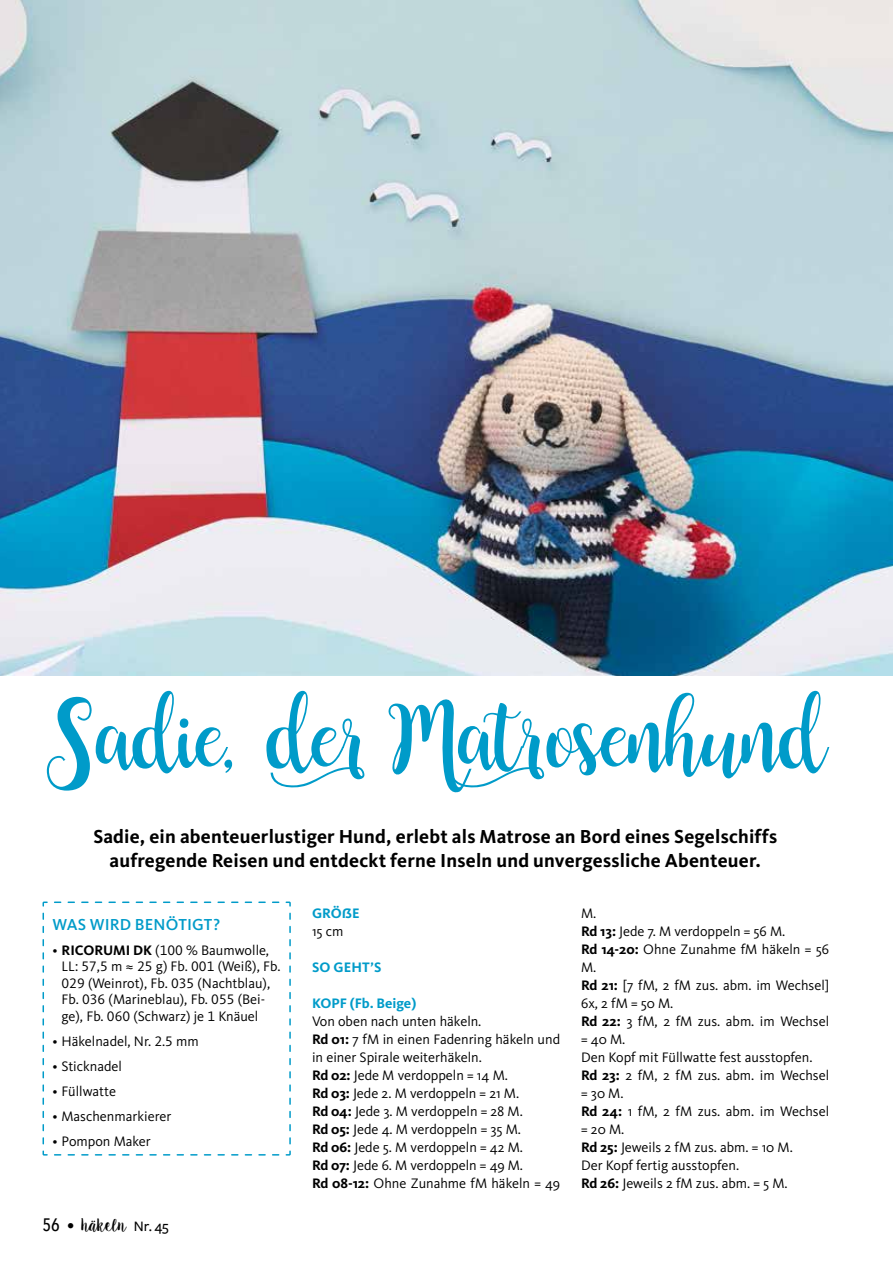
<style>
.page{position:relative;width:893px;height:1263px;background:#fff}
.page>*{position:absolute;margin:0;border:0;box-sizing:border-box;transform-origin:0 0}
.t1{font:78px "Buttercup Sample";color:#009bc9}
.t2{font:700 19.5px/24px "Kievit OT";letter-spacing:.01em;color:#000;text-align:center}
.t3{font:18px "Sugar Plums";letter-spacing:-.06em;color:#000}
.t4{font:500 16.5px "Kievit OT";letter-spacing:.01em;color:#009bc9}
.t5{font:14.25px/18px "Kievit OT";color:#000}
.t6{font:700 14.25px "Kievit OT";color:#009bc9}
.s1{font-weight:700}
.s2{font-family:"Avenir Next Condensed";font-weight:500}
.s3{font-family:"Meta Pro";font-size:15px}
.s4{font-family:"Freight Sans";font-weight:500;font-size:15px}
</style>
<div class="page">
<img style="left:0;top:0;width:893px;height:675px">
<svg style="left:42px;top:901px;width:249px;height:255px"></svg>
<h1 class="t1" style="left:47px;top:698px;width:779px">Sadie, derMatrosenhund</h1>
<h2 class="t2" style="left:93px;top:825px;width:685px">Sadie, ein abenteuerlustiger Hund, erlebt als Matrose an Bord eines Segelschiffs aufregende Reisen und entdeckt ferne Inseln und unvergessliche Abenteuer.</h2>
<p class="t4" style="left:53px;top:914px;width:169px">WAS WIRD BENÖTIGT?</p>
<p class="t5" style="left:62px;top:942px;width:220px;line-height:16.5px;text-indent:-9px">• <span class="s1">RICORUMI DK</span> (100 % Baumwolle, LL: 57,5 m ≈ 25 g) Fb. 001 (Weiß), Fb.<br>029 (Weinrot), Fb. 035 (Nachtblau), Fb. 036 (Marineblau), Fb. 055 (Bei&shy;ge), Fb. 060 (Schwarz) je 1 Knäuel</p>
<p class="t5" style="left:53px;top:1032px;width:148px">• Häkelnadel, Nr. 2.5 mm</p>
<p class="t5" style="left:53px;top:1057px;width:71px">• Sticknadel</p>
<p class="t5" style="left:53px;top:1082px;width:65px">• Füllwatte</p>
<p class="t5" style="left:53px;top:1107px;width:120px">• Maschenmarkierer</p>
<p class="t5" style="left:53px;top:1132px;width:100px">• Pompon Maker</p>
<p class="t3" style="left:43px;top:1214px;width:128px"><span class="s2">56</span> <span class="s3">•</span> häkeln <span class="s4">Nr. 45</span></p>
<p class="t6" style="left:312px;top:905px;width:49px">GRÖẞE</p>
<p class="t5" style="left:312px;top:922px;width:33px">15 cm</p>
<p class="t6" style="left:312px;top:959px;width:71px">SO GEHT’S</p>
<p class="t6" style="left:312px;top:995px;width:106px">KOPF (Fb. Beige)</p>
<p class="t5" style="left:312px;top:1012px;width:250px">Von oben nach unten häkeln.<br><span class="s1">Rd 01:</span> 7 fM in einen Fadenring häkeln und in einer Spirale weiterhäkeln.<br><span class="s1">Rd 02:</span> Jede M verdoppeln = 14 M.<br><span class="s1">Rd 03:</span> Jede 2. M verdoppeln = 21 M.<br><span class="s1">Rd 04:</span> Jede 3. M verdoppeln = 28 M.<br><span class="s1">Rd 05:</span> Jede 4. M verdoppeln = 35 M.<br><span class="s1">Rd 06:</span> Jede 5. M verdoppeln = 42 M.<br><span class="s1">Rd 07:</span> Jede 6. M verdoppeln = 49 M.<br><span class="s1">Rd 08-12:</span> Ohne Zunahme fM häkeln = 49</p>
<p class="t5" style="left:581px;top:904px;width:250px">M.<br><span class="s1">Rd 13:</span> Jede 7. M verdoppeln = 56 M.<br><span class="s1">Rd 14-20:</span> Ohne Zunahme fM häkeln = 56<br>M.<br><span class="s1">Rd 21:</span> [7 fM, 2 fM zus. abm. im Wechsel]<br>6x, 2 fM = 50 M.<br><span class="s1">Rd 22:</span> 3 fM, 2 fM zus. abm. im Wechsel = 40 M.<br>Den Kopf mit Füllwatte fest ausstopfen.<br><span class="s1">Rd 23:</span> 2 fM, 2 fM zus. abm. im Wechsel = 30 M.<br><span class="s1">Rd 24:</span> 1 fM, 2 fM zus. abm. im Wechsel = 20 M.<br><span class="s1">Rd 25:</span> Jeweils 2 fM zus. abm. = 10 M.<br>Der Kopf fertig ausstopfen.<br><span class="s1">Rd 26:</span> Jeweils 2 fM zus. abm. = 5 M.</p>
</div>
